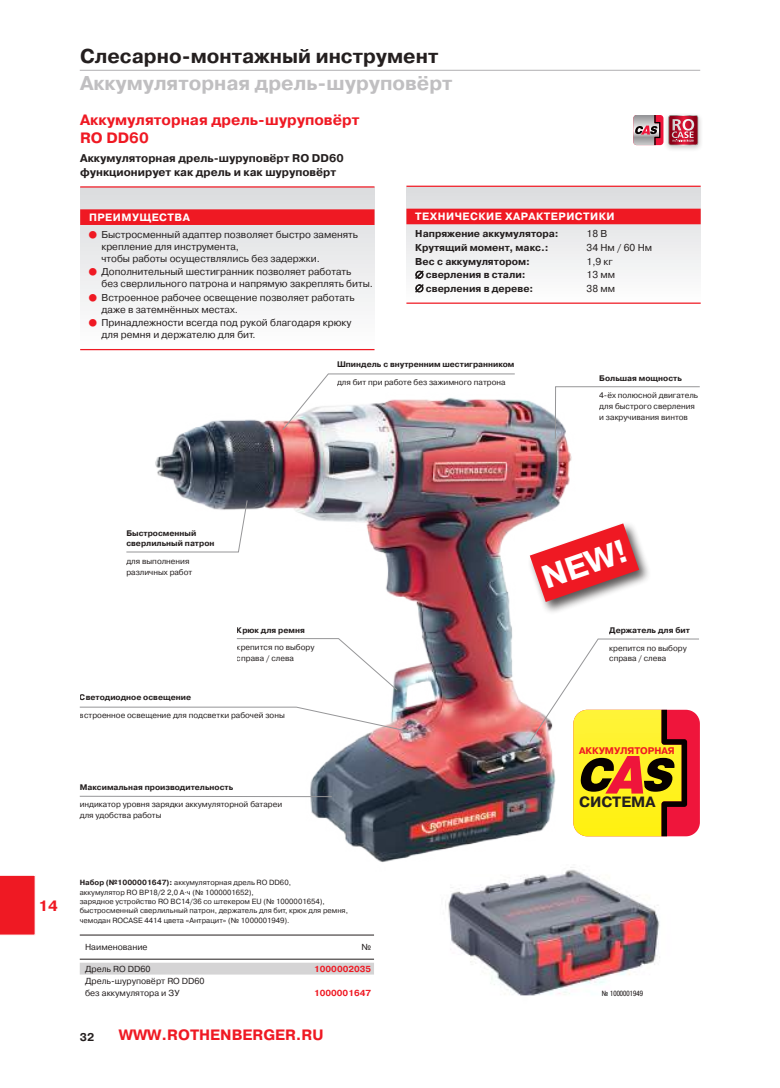
<style>
.page{position:relative;width:780px;height:1088px;background:#fff}
.page>*{position:absolute;margin:0;border:0;box-sizing:border-box;transform-origin:0 0}
.t1{font:700 32.5px "Pragmatica C";color:#fff}
.t2{font:700 20px "Pragmatica C";color:#c0bfc1}
.t3{font:700 20px "Pragmatica C";color:#241f1f}
.t4{font:700 15px/17.5px "Pragmatica C";color:#ef1923}
.t5{font:700 14.88px "Pragmatica C";color:#241f1f}
.t6{font:700 11.25px/13.8px "Pragmatica C";color:#241f1f}
.t7{font:700 10.62px "Pragmatica C";letter-spacing:.045em;color:#fff}
.t8{font:10px/11.9px "Pragmatica C";color:#241f1f}
.t9{font:700 10px "Pragmatica C";color:#241f1f}
.t10{font:700 9.62px "Pragmatica C";color:#ef1923}
.t11{font:8.75px/11.9px "Pragmatica C";color:#241f1f}
.t12{font:700 8.75px "Pragmatica C";color:#ef1923}
.t13{font:8.12px/10.6px "Pragmatica C";color:#241f1f}
.t14{font:700 8.12px/10.6px "Pragmatica C";color:#241f1f}
.t15{font:7.5px/9.4px "Pragmatica C";color:#241f1f}
.t16{font:7.5px "Pragmatica Cond C";color:#241f1f}
.s1{font-weight:700}
</style>
<div class="page">
<div style="left:0;top:875px;width:35px;height:60px;background:#ef1923"></div>
<svg style="left:406px;top:187px;width:294px;height:86px"></svg>
<svg style="left:80px;top:188px;width:294px;height:118px"></svg>
<img style="left:445px;top:836px;width:238px;height:160px">
<hr style="left:80px;top:186px;width:294px;height:2px;background:#ef1923">
<div style="left:80px;top:209px;width:294px;height:16px;background:#ef1923"></div>
<hr style="left:80px;top:349px;width:294px;height:1px;background:#ef1923">
<hr style="left:80px;top:935px;width:294px;height:1px;background:#241f1f">
<hr style="left:80px;top:959px;width:294px;height:1px;background:#241f1f">
<div style="left:80px;top:963px;width:294px;height:9px;background:#d5d4d5"></div>
<hr style="left:80px;top:972px;width:294px;height:2px;background:#d5d4d5">
<div style="left:663px;top:112px;width:40px;height:40px;background:#241f1f;opacity:.25"></div>
<img style="left:668px;top:115px;width:30px;height:30px">
<img style="left:671px;top:119px;width:23px;height:19px">
<svg style="left:672px;top:140px;width:22px;height:2px"></svg>
<img style="left:155px;top:399px;width:446px;height:479px">
<img style="left:282px;top:373px;width:233px;height:58px">
<svg style="left:554px;top:386px;width:146px;height:54px"></svg>
<svg style="left:126px;top:500px;width:122px;height:53px"></svg>
<svg style="left:236px;top:638px;width:162px;height:53px"></svg>
<svg style="left:79px;top:706px;width:331px;height:26px"></svg>
<svg style="left:79px;top:795px;width:253px;height:2px"></svg>
<hr style="left:406px;top:186px;width:294px;height:1px;background:#ef1923">
<div style="left:406px;top:209px;width:294px;height:15px;background:#ef1923"></div>
<hr style="left:406px;top:302px;width:294px;height:2px;background:#ef1923">
<svg style="left:633px;top:115px;width:30px;height:30px"></svg>
<hr style="left:80px;top:70px;width:620px;height:1px;background:#c0bfc1">
<svg style="left:529px;top:638px;width:170px;height:198px"></svg>
<div style="left:527px;top:521px;width:125px;height:94px;background:#241f1f;opacity:.75"></div>
<svg style="left:529px;top:523px;width:110px;height:79px"></svg>
<svg style="left:89px;top:231px;width:8px;height:7px"></svg>
<svg style="left:89px;top:268px;width:8px;height:8px"></svg>
<svg style="left:89px;top:293px;width:8px;height:8px"></svg>
<h2 class="t3" style="left:80px;top:45px;width:360px">Слесарно-монтажный инструмент</h2>
<h2 class="t2" style="left:80px;top:72px;width:374px">Аккумуляторная дрель-шуруповёрт</h2>
<h3 class="t4" style="left:80px;top:111px;width:281px">Аккумуляторная дрель-шуруповёрт<br>RO DD60</h3>
<p class="t6" style="left:80px;top:151px;width:265px">Аккумуляторная дрель-шуруповёрт RO DD60 функционирует как дрель и как шуруповёрт</p>
<p class="t7" style="left:89px;top:211px;width:102px">ПРЕИМУЩЕСТВА</p>
<p class="t8" style="left:101px;top:229px;width:258px">Быстросменный адаптер позволяет быстро заменять крепление для инструмента,<br>чтобы работы осуществлялись без задержки.</p>
<p class="t8" style="left:101px;top:266px;width:273px">Дополнительный шестигранник позволяет работать<br>без сверлильного патрона и напрямую закреплять биты.</p>
<p class="t8" style="left:101px;top:291px;width:255px">Встроенное рабочее освещение позволяет работать даже в затемнённых местах.</p>
<p class="t8" style="left:101px;top:317px;width:251px">Принадлежности всегда под рукой благодаря крюку для ремня и держателю для бит.</p>
<p class="t7" style="left:415px;top:210px;width:201px">TEХНИЧЕСКИЕ ХАРАКТЕРИСТИКИ</p>
<p class="t9" style="left:415px;top:228px;width:145px">Напряжение аккумулятора:</p>
<p class="t8" style="left:586px;top:228px;width:22px">18 В</p>
<p class="t9" style="left:415px;top:242px;width:135px">Крутящий момент, макс.:</p>
<p class="t8" style="left:586px;top:242px;width:67px">34 Нм / 60 Нм</p>
<p class="t9" style="left:415px;top:255px;width:116px">Вес с аккумулятором:</p>
<p class="t8" style="left:586px;top:255px;width:28px">1,9 кг</p>
<p class="t9" style="left:415px;top:269px;width:112px">∅ сверления в стали:</p>
<p class="t8" style="left:586px;top:269px;width:30px">13 мм</p>
<p class="t9" style="left:415px;top:283px;width:120px">∅ сверления в дереве:</p>
<p class="t8" style="left:586px;top:282px;width:30px">38 мм</p>
<p class="t14" style="left:337px;top:359px;width:179px">Шпиндель с внутренним шестигранником</p>
<p class="t13" style="left:337px;top:377px;width:170px">для бит при работе без зажимного патрона</p>
<p class="t14" style="left:599px;top:372px;width:84px">Большая мощность</p>
<p class="t13" style="left:599px;top:390px;width:100px">4-ёх полюсной двигатель для быстрого сверления и закручивания винтов</p>
<p class="t14" style="left:126px;top:528px;width:90px">Быстросменный сверлильный патрон</p>
<p class="t13" style="left:126px;top:556px;width:67px">для выполнения различных работ</p>
<p class="t14" style="left:237px;top:625px;width:69px">Крюк для ремня</p>
<p class="t13" style="left:237px;top:642px;width:79px">крепится по выбору справа / слева</p>
<p class="t14" style="left:80px;top:692px;width:113px">Светодиодное освещение</p>
<p class="t13" style="left:80px;top:710px;width:206px">встроенное освещение для подсветки рабочей зоны</p>
<p class="t14" style="left:80px;top:782px;width:155px">Maксимальная производительность</p>
<p class="t13" style="left:80px;top:799px;width:204px">индикатор уровня зарядки аккумуляторной батареи для удобства работы</p>
<h3 class="t4" style="left:38px;top:897px;width:21px">14</h3>
<p class="t15" style="left:80px;top:878px;width:270px"><span class="s1">Набор (№1000001647):</span> аккумуляторная дрель RO DD60,<br>аккумулятор RO BP18/2 2,0 A.ч (№ 1000001652),<br>зарядное устройство RO BC14/36 со штекером EU (№ 1000001654), быстросменный сверлильный патрон, держатель для бит, крюк для ремня, чемодан ROCASE 4414 цвета «Антрацит» (№ 1000001949).</p>
<p class="t11" style="left:85px;top:941px;width:64px">Наименование</p>
<p class="t11" style="left:361px;top:941px;width:11px">№</p>
<p class="t11" style="left:85px;top:963px;width:67px">Дрель RO DD60</p>
<p class="t12" style="left:314px;top:964px;width:59px">1000002035</p>
<p class="t11" style="left:85px;top:975px;width:121px">Дрель-шуруповёрт RO DD60 без аккумулятора и ЗУ</p>
<p class="t12" style="left:314px;top:988px;width:59px">1000001647</p>
<p class="t6" style="left:80px;top:1030px;width:16px">32</p>
<h3 class="t4" style="left:119px;top:1026px;width:206px">WWW.ROTHENBERGER.RU</h3>
<h1 class="t1" style="left:537px;top:561px;width:90px;rotate:-19deg">NEW!</h1>
<p class="t14" style="left:609px;top:625px;width:82px">Держатель для бит</p>
<p class="t13" style="left:609px;top:643px;width:79px">крепится по выбору справа / слева</p>
<p class="t10" style="left:579px;top:746px;width:97px">АККУМУЛЯТОРНАЯ</p>
<h3 class="t5" style="left:579px;top:793px;width:78px">СИСТЕМА</h3>
<p class="t16" style="left:601px;top:989px;width:43px">¹ 1000001949</p>
</div>
